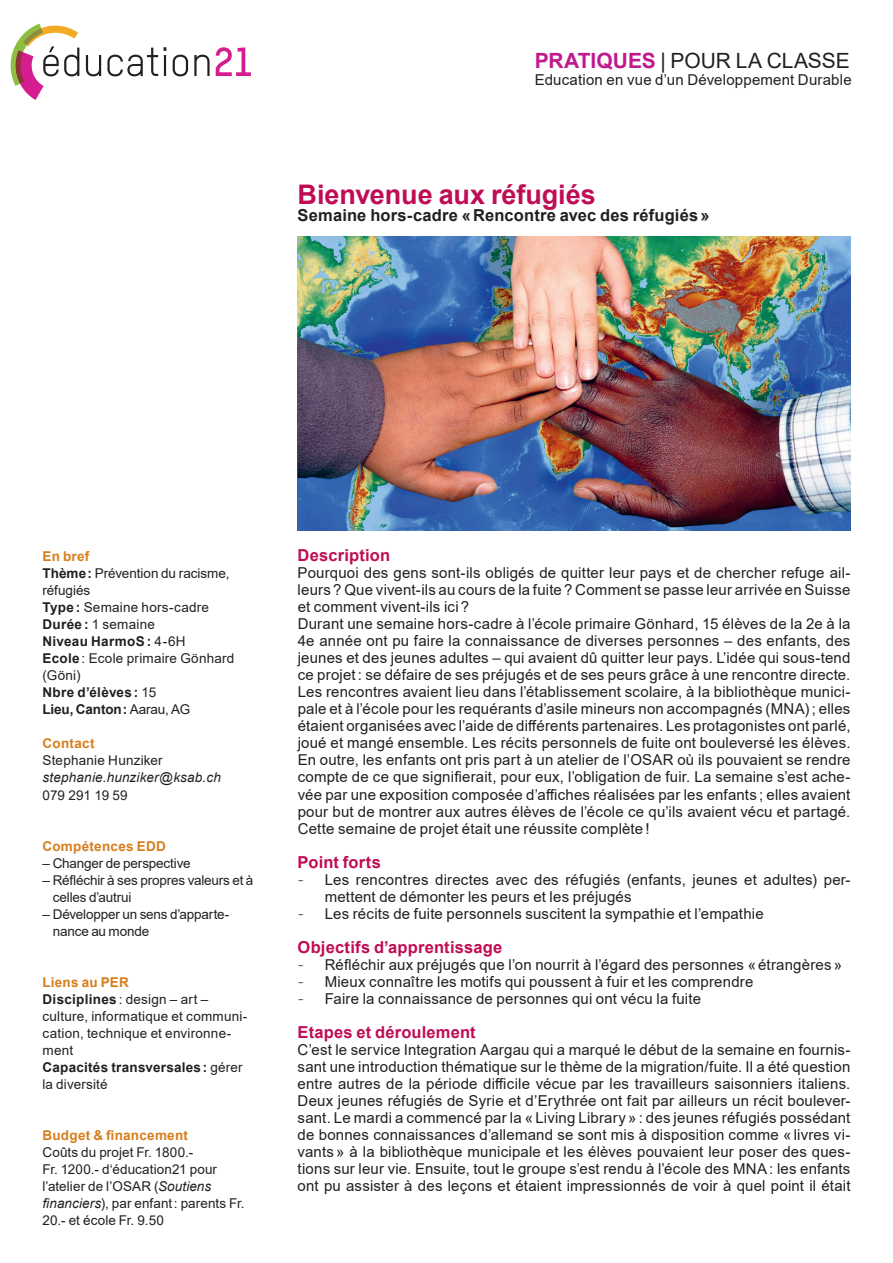
<style>
.page{position:relative;width:893px;height:1263px;background:#fff}
.page>*{position:absolute;margin:0;border:0;box-sizing:border-box;transform-origin:0 0}
.t1{font:700 27px "Arial";letter-spacing:-.005em;color:#c00c54}
.t2{font:21px "Arial";color:#231f20}
.t3{font:700 16.5px "Arial";letter-spacing:.01em;color:#c00c54}
.t4{font:700 16.5px "Arial";letter-spacing:.01em;color:#231f20}
.t5{font:15px/17px "Arial";letter-spacing:.01em;color:#231f20}
.t6{font:13.5px/17px "Arial";letter-spacing:.01em;color:#231f20}
.t7{font:13.5px/17px "Arial";letter-spacing:-.01em;color:#231f20}
.t8{font:700 13.5px "Arial";letter-spacing:.02em;color:#d77e1c}
.t9{font:13.5px/17px "Arial";letter-spacing:-.015em;color:#231f20}
.t10{font:italic 13.5px "Arial";letter-spacing:.015em;color:#231f20}
.s1{font-weight:700;color:#c0198d}
.s2{font-weight:700;color:#d77e1c}
.s3{font-weight:700}
.s4{font-style:italic}
.s5{font-family:"TSTARPRO"}
</style>
<div class="page">
<svg style="left:86px;top:55px;width:15px;height:21px"></svg>
<svg style="left:107px;top:47px;width:59px;height:29px"></svg>
<hr style="left:164px;top:55px;width:2px;height:21px;background:#231f20">
<svg style="left:173px;top:55px;width:15px;height:21px"></svg>
<svg style="left:194px;top:55px;width:16px;height:21px"></svg>
<svg style="left:216px;top:47px;width:35px;height:29px"></svg>
<svg style="left:11px;top:24px;width:68px;height:76px"></svg>
<img style="left:298px;top:236px;width:552px;height:294px">
<h2 class="t2" style="left:535px;top:46px;width:317px"><span class="s1">PRATIQUES</span> | POUR LA CLASSE</h2>
<p class="t5" style="left:535px;top:71px;width:318px">Education en vue d’un Développement Durable</p>
<h1 class="t1" style="left:298px;top:176px;width:300px">Bienvenue aux réfugiés</h1>
<p class="t4" style="left:298px;top:204px;width:413px">Semaine hors-cadre «Rencontre avec des réfugiés»</p>
<p class="t6" style="left:43px;top:548px;width:193px"><span class="s2">En bref<br></span><span class="s3">Thème:</span> Prévention du racisme, réfugiés<br><span class="s3">Type :</span> Semaine hors-cadre<br><span class="s3">Durée :</span> 1 semaine<br><span class="s3">Niveau HarmoS:</span> 4-6H<br><span class="s3">Ecole</span> : Ecole primaire Gönhard (Göni)<br><span class="s3">Nbre d’élèves :</span> 15<br><span class="s3">Lieu, Canton:</span> Aarau, AG</p>
<p class="t8" style="left:43px;top:734px;width:54px">Contact</p>
<p class="t6" style="left:43px;top:752px;width:122px">Stephanie Hunziker</p>
<p class="t10" style="left:43px;top:769px;width:180px">stephanie.hunziker@ksab.ch</p>
<p class="t6" style="left:43px;top:786px;width:87px">079 291 19 59</p>
<p class="t8" style="left:43px;top:836px;width:125px">Compétences EDD</p>
<p class="t7" style="left:43px;top:854px;width:150px">– Changer de perspective</p>
<p class="t7" style="left:53px;top:871px;width:202px;text-indent:-10px">– Réfléchir à ses propres valeurs et à celles d’autrui</p>
<p class="t9" style="left:53px;top:905px;width:178px;text-indent:-10px">– Développer un sens d’apparte&shy;nance au monde</p>
<p class="t6" style="left:43px;top:973px;width:206px"><span class="s2">Liens au PER<br></span><span class="s3">Disciplines</span> : design – art – culture, informatique et communi&shy;cation, technique et environne&shy;ment<br><span class="s3">Capacités transversales:</span> gérer la diversité</p>
<p class="t8" style="left:43px;top:1125px;width:147px">Budget &amp; financement</p>
<p class="t6" style="left:42px;top:1143px;width:204px">Coûts du projet Fr. 1800.-<br>Fr. 1200.- d‘éducation21 pour l’atelier de l’OSAR (<span class="s4">Soutiens financiers</span>), par enfant: parents Fr.<br>20.- et école Fr. 9.50</p>
<p class="t3" style="left:298px;top:544px;width:94px">Description</p>
<p class="t5" style="left:298px;top:564px;width:554px">Pourquoi des gens sont-ils obligés de quitter leur pays et de chercher refuge ail&shy;leurs ? Que vivent-ils au cours de la fuite ? Comment se passe leur arrivée en Suisse et comment vivent-ils ici ?<br>Durant une semaine hors-cadre à l’école primaire Gönhard, 15 élèves de la 2e à la 4e année ont pu faire la connaissance de diverses personnes – des enfants, des jeunes et des jeunes adultes – qui avaient dû quitter leur pays. L’idée qui sous-tend ce projet : se défaire de ses préjugés et de ses peurs grâce à une rencontre directe.<br>Les rencontres avaient lieu dans l’établissement scolaire, à la bibliothèque munici&shy;pale et à l’école pour les requérants d’asile mineurs non accompagnés (MNA); elles étaient organisées avec l’aide de différents partenaires. Les protagonistes ont parlé, joué et mangé ensemble. Les récits personnels de fuite ont bouleversé les élèves.<br>En outre, les enfants ont pris part à un atelier de l’OSAR où ils pouvaient se rendre compte de ce que signifierait, pour eux, l’obligation de fuir. La semaine s’est ache&shy;vée par une exposition composée d’affiches réalisées par les enfants ; elles avaient pour but de montrer aux autres élèves de l’école ce qu’ils avaient vécu et partagé.<br>Cette semaine de projet était une réussite complète !</p>
<p class="t3" style="left:298px;top:850px;width:85px">Point forts</p>
<p class="t5" style="left:325px;top:871px;width:527px;text-indent:-27px"><span class="s5">-</span> Les rencontres directes avec des réfugiés (enfants, jeunes et adultes) per&shy;mettent de démonter les peurs et les préjugés</p>
<p class="t5" style="left:298px;top:905px;width:468px"><span class="s5">-</span> Les récits de fuite personnels suscitent la sympathie et l’empathie</p>
<p class="t3" style="left:298px;top:935px;width:206px">Objectifs d’apprentissage</p>
<p class="t5" style="left:298px;top:956px;width:546px"><span class="s5">-</span> Réfléchir aux préjugés que l’on nourrit à l’égard des personnes « étrangères »</p>
<p class="t5" style="left:298px;top:973px;width:457px"><span class="s5">-</span> Mieux connaître les motifs qui poussent à fuir et les comprendre</p>
<p class="t5" style="left:298px;top:990px;width:405px"><span class="s5">-</span> Faire la connaissance de personnes qui ont vécu la fuite</p>
<p class="t3" style="left:298px;top:1020px;width:180px">Etapes et déroulement</p>
<p class="t5" style="left:298px;top:1041px;width:554px;text-align:justify">C’est le service Integration Aargau qui a marqué le début de la semaine en fournis&shy;sant une introduction thématique sur le thème de la migration/fuite. Il a été question entre autres de la période difficile vécue par les travailleurs saisonniers italiens.<br>Deux jeunes réfugiés de Syrie et d’Erythrée ont fait par ailleurs un récit boulever&shy;sant. Le mardi a commencé par la « Living Library » : des jeunes réfugiés possédant de bonnes connaissances d’allemand se sont mis à disposition comme « livres vi&shy;vants » à la bibliothèque municipale et les élèves pouvaient leur poser des ques&shy;tions sur leur vie. Ensuite, tout le groupe s’est rendu à l’école des MNA: les enfants ont pu assister à des leçons et étaient impressionnés de voir à quel point il était</p>
</div>
